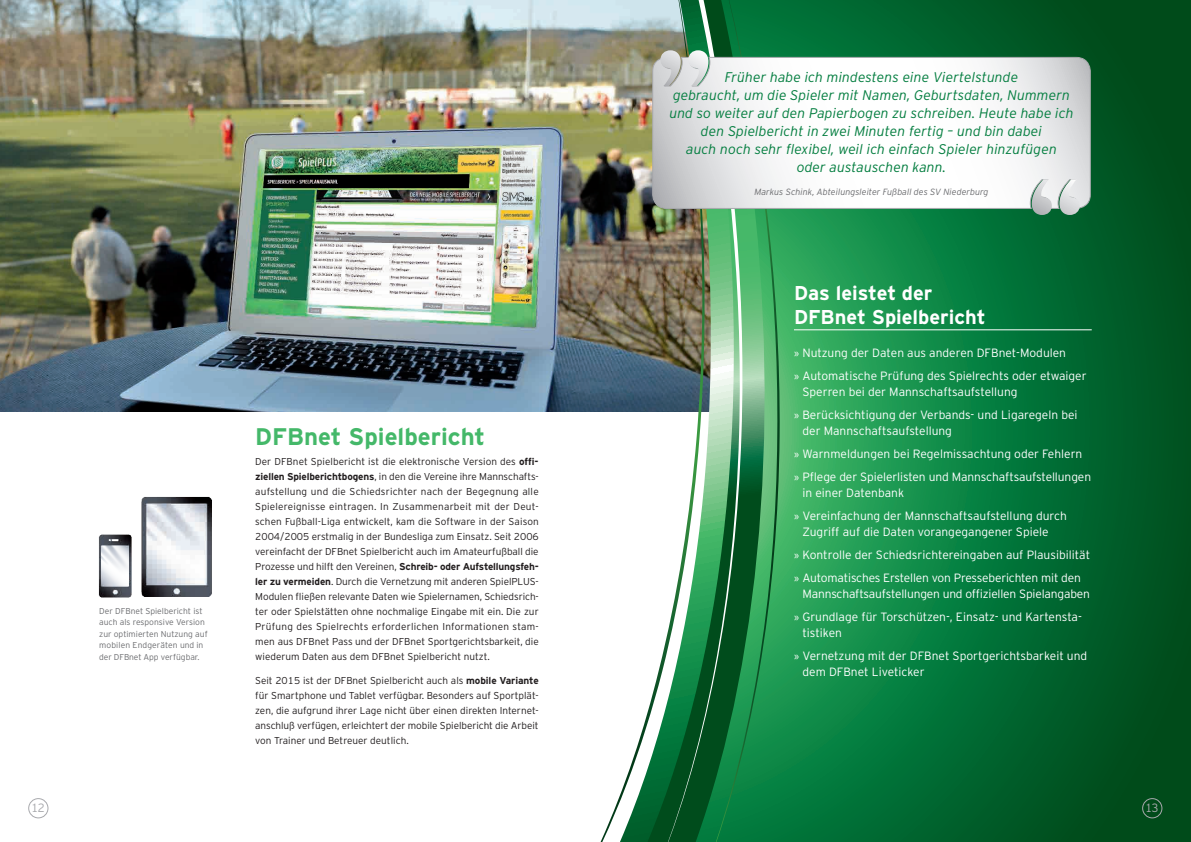
<style>
.page{position:relative;width:1191px;height:842px;background:#fff}
.page>*{position:absolute;margin:0;border:0;box-sizing:border-box;transform-origin:0 0}
.t1{font:700 24px "Interstate";color:#44b869}
.t2{font:700 20px/24px "Interstate";color:#fff}
.t3{font:italic 300 14px/18px "Interstate";letter-spacing:.005em;color:#047e40;text-align:center}
.t4{font:300 12px/23.1px "Interstate";color:#fff}
.t5{font:300 12px "Interstate";color:#a8a9ad}
.t6{font:300 10px/15px "Interstate";color:#231f20;text-align:justify}
.t7{font:italic 300 9px "Interstate";color:#6c6d70}
.t8{font:300 8.5px/11.5px "Interstate";color:#6c6d70}
.s1{font-weight:700}
.s2{font-family:"Myriad Pro";font-weight:400}
</style>
<div class="page">
<img style="left:0;top:0;width:600px;height:411px">
<svg style="left:785px;top:0;width:406px;height:842px;background:#097237"></svg>
<svg style="left:780px;top:0;width:5px;height:842px;background:#31a35c"></svg>
<img style="left:600px;top:0;width:34px;height:842px">
<svg style="left:772px;top:0;width:8px;height:842px;background:#2b9754"></svg>
<img style="left:634px;top:0;width:138px;height:842px">
<div style="left:28px;top:798px;width:20px;height:20px;border:1px solid #a8a9ad;border-radius:50%"></div>
<hr style="left:794px;top:329px;width:297px;height:1px;background:#fff">
<div style="left:1142px;top:798px;width:20px;height:20px;border:1px solid #a8a9ad;border-radius:50%"></div>
<svg style="left:651px;top:56px;width:440px;height:153px"></svg>
<svg style="left:660px;top:50px;width:48px;height:36px;background:#ccd1cd"></svg>
<svg style="left:1031px;top:179px;width:48px;height:36px"></svg>
<img style="left:98px;top:534px;width:21px;height:64px">
<img style="left:119px;top:496px;width:93px;height:102px">
<p class="t5" style="left:31px;top:801px;width:15px">12</p>
<p class="t8" style="left:99px;top:605px;width:110px">Der DFBnet Spielbericht ist auch als responsive Version zur optimierten Nutzung auf mobilen Endgeräten und in der DFBnet App verfügbar.</p>
<h1 class="t1" style="left:255px;top:423px;width:231px">DFBnet Spielbericht</h1>
<p class="t6" style="left:255px;top:454px;width:285px">Der DFBnet Spielbericht ist die elektronische Version des <span class="s1">offi&shy;ziellen Spielberichtbogens</span>, in den die Vereine ihre Mannschafts&shy;aufstellung und die Schiedsrichter nach der Begegnung alle Spielereignisse eintragen. In Zusammenarbeit mit der Deut&shy;schen Fußball-Liga entwickelt, kam die Software in der Saison 2004/2005 erstmalig in der Bundesliga zum Einsatz. Seit 2006 vereinfacht der DFBnet Spielbericht auch im Amateurfußball die Prozesse und hilft den Vereinen, <span class="s1">Schreib- oder Aufstellungsfeh&shy;ler zu vermeiden</span>. Durch die Vernetzung mit anderen SpielPLUS-Modulen fließen relevante Daten wie Spielernamen, Schiedsrich&shy;ter oder Spielstätten ohne nochmalige Eingabe mit ein. Die zur Prüfung des Spielrechts erforderlichen Informationen stam&shy;men aus DFBnet Pass und der DFBnet Sportgerichtsbarkeit, die wiederum Daten aus dem DFBnet Spielbericht nutzt.</p>
<p class="t6" style="left:255px;top:673px;width:285px">Seit 2015 ist der DFBnet Spielbericht auch als <span class="s1">mobile Variante </span>für Smartphone und Tablet verfügbar. Besonders auf Sportplät&shy;zen, die aufgrund ihrer Lage nicht über einen direkten Internet&shy;anschluß verfügen, erleichtert der mobile Spielbericht die Arbeit von Trainer und Betreuer deutlich.</p>
<p class="t3" style="left:669px;top:68px;width:406px">Früher habe ich mindestens eine Viertelstunde<br>gebraucht, um die Spieler mit Namen, Geburtsdaten, Nummern und so weiter auf den Papierbogen zu schreiben. Heute habe ich den Spielbericht in zwei Minuten fertig – und bin dabei<br>auch noch sehr flexibel, weil ich einfach Spieler hinzufügen<br>oder austauschen kann.</p>
<p class="t7" style="left:754px;top:187px;width:236px">Markus Schink, Abteilungsleiter Fußball des SV Niederburg</p>
<h2 class="t2" style="left:794px;top:280px;width:193px">Das leistet der<br>DFBnet Spielbericht</h2>
<p class="t4" style="left:794px;top:341px;width:294px"><span class="s2">»</span> Nutzung der Daten aus anderen DFBnet-Modulen<br><span class="s2">»</span> Automatische Prüfung des Spielrechts oder etwaiger</p>
<p class="t4" style="left:794px;top:380px;width:285px;text-indent:9px">Sperren bei der Mannschaftsaufstellung<br><span class="s2">»</span> Berücksichtigung der Verbands- und Ligaregeln bei</p>
<p class="t4" style="left:794px;top:419px;width:299px;text-indent:9px">der Mannschaftsaufstellung<br><span class="s2">»</span> Warnmeldungen bei Regelmissachtung oder Fehlern<br><span class="s2">»</span> Pflege der Spielerlisten und Mannschaftsaufstellungen</p>
<p class="t4" style="left:794px;top:481px;width:274px;text-indent:9px">in einer Datenbank<br><span class="s2">»</span> Vereinfachung der Mannschaftsaufstellung durch</p>
<p class="t4" style="left:794px;top:520px;width:298px;text-indent:9px">Zugriff auf die Daten vorangegangener Spiele<br><span class="s2">»</span> Kontrolle der Schiedsrichtereingaben auf Plausibilität <span class="s2">»</span> Automatisches Erstellen von Presseberichten mit den</p>
<p class="t4" style="left:794px;top:582px;width:297px;text-indent:9px">Mannschaftsaufstellungen und offiziellen Spielangaben <span class="s2">»</span> Grundlage für Torschützen-, Einsatz- und Kartensta-</p>
<p class="t4" style="left:794px;top:621px;width:295px;text-indent:9px">tistiken<br><span class="s2">»</span> Vernetzung mit der DFBnet Sportgerichtsbarkeit und</p>
<p class="t4" style="left:802px;top:661px;width:124px">dem DFBnet Liveticker</p>
<p class="t5" style="left:1145px;top:801px;width:16px">13</p>
</div>
